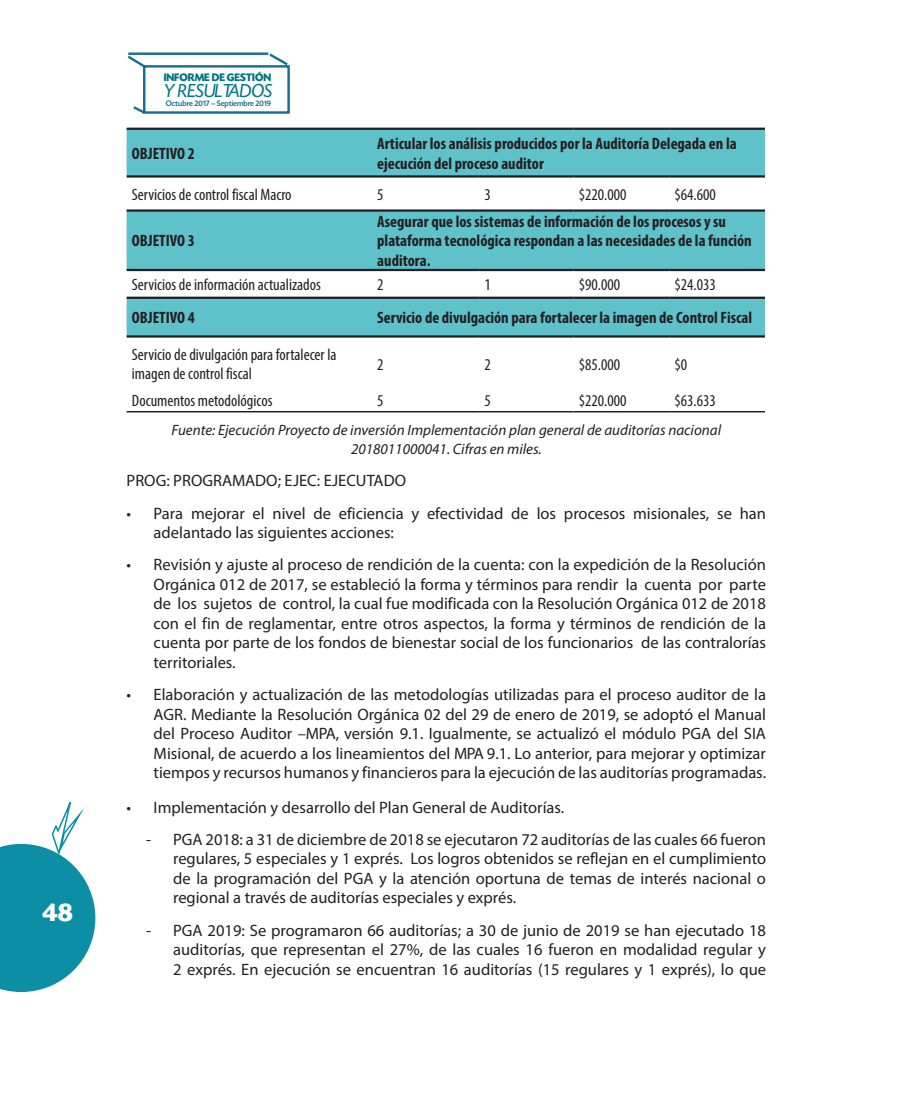
<style>
.page{position:relative;width:915px;height:1106px;background:#fff}
.page>*{position:absolute;margin:0;border:0;box-sizing:border-box;transform-origin:0 0}
.t1{font:700 27px "Today SHOP";color:#fff}
.t2{font:italic 19.8px "Today SHOP";color:#007581}
.TextoParrafo{font:16.5px/19.5px "Myriad Pro";color:#231f20;text-align:justify}
.TextoParrafo-2{font:700 condensed 16.5px/19.5px "Myriad Pro";color:#231f20}
.TextoParrafo-3{font:condensed 16.5px/19.5px "Myriad Pro";color:#231f20}
.Fuentes{font:italic 15px/19.5px "Myriad Pro";color:#231f20;text-align:center}
.t3{font:700 11.4px "Today SHOP";color:#007581}
.t4{font:500 8.4px "Today SHOP";color:#196f8f}
</style>
<div class="page">
<svg style="left:127px;top:52px;width:163px;height:62px"></svg>
<svg style="left:0;top:802px;width:95px;height:190px"></svg>
<svg style="left:126px;top:130px;width:638px;height:205px;fill:#5fc1ca"></svg>
<hr style="left:126px;top:411px;width:246px;height:1px;background:#231f20">
<hr style="left:372px;top:411px;width:107px;height:1px;background:#231f20">
<hr style="left:479px;top:411px;width:94px;height:1px;background:#231f20">
<hr style="left:573px;top:411px;width:96px;height:1px;background:#231f20">
<hr style="left:669px;top:411px;width:95px;height:1px;background:#231f20">
<hr style="left:126px;top:128px;width:246px;height:2px;background:#231f20">
<hr style="left:372px;top:128px;width:107px;height:2px;background:#231f20">
<hr style="left:479px;top:128px;width:94px;height:2px;background:#231f20">
<hr style="left:573px;top:128px;width:96px;height:2px;background:#231f20">
<hr style="left:669px;top:128px;width:95px;height:2px;background:#231f20">
<hr style="left:126px;top:175px;width:246px;height:3px;background:#231f20">
<hr style="left:372px;top:175px;width:107px;height:3px;background:#231f20">
<hr style="left:479px;top:175px;width:94px;height:3px;background:#231f20">
<hr style="left:573px;top:175px;width:96px;height:3px;background:#231f20">
<hr style="left:669px;top:175px;width:95px;height:3px;background:#231f20">
<hr style="left:126px;top:209px;width:246px;height:3px;background:#231f20">
<hr style="left:372px;top:209px;width:107px;height:3px;background:#231f20">
<hr style="left:479px;top:209px;width:94px;height:3px;background:#231f20">
<hr style="left:573px;top:209px;width:96px;height:3px;background:#231f20">
<hr style="left:669px;top:209px;width:95px;height:3px;background:#231f20">
<hr style="left:126px;top:269px;width:246px;height:2px;background:#231f20">
<hr style="left:372px;top:269px;width:107px;height:2px;background:#231f20">
<hr style="left:479px;top:269px;width:94px;height:2px;background:#231f20">
<hr style="left:573px;top:269px;width:96px;height:2px;background:#231f20">
<hr style="left:669px;top:269px;width:95px;height:2px;background:#231f20">
<hr style="left:126px;top:297px;width:246px;height:2px;background:#231f20">
<hr style="left:372px;top:297px;width:107px;height:2px;background:#231f20">
<hr style="left:479px;top:297px;width:94px;height:2px;background:#231f20">
<hr style="left:573px;top:297px;width:96px;height:2px;background:#231f20">
<hr style="left:669px;top:297px;width:95px;height:2px;background:#231f20">
<hr style="left:126px;top:335px;width:246px;height:2px;background:#231f20">
<hr style="left:372px;top:335px;width:107px;height:2px;background:#231f20">
<hr style="left:479px;top:335px;width:94px;height:2px;background:#231f20">
<hr style="left:573px;top:335px;width:96px;height:2px;background:#231f20">
<hr style="left:669px;top:335px;width:95px;height:2px;background:#231f20">
<h1 class="t1" style="left:43px;top:898px;width:32px">48</h1>
<p class="t3" style="left:164px;top:71px;width:109px">INFORME DE GESTIÓN</p>
<p class="t2" style="left:164px;top:81px;width:110px">Y RESULTADOS</p>
<p class="t4" style="left:166px;top:99px;width:106px">Octubre 2017 – Septiembre 2019</p>
<p class="TextoParrafo-2" style="left:132px;top:143px;width:64px">OBJETIVO 2</p>
<p class="TextoParrafo-2" style="left:377px;top:133px;width:361px">Articular los análisis producidos por la Auditoría Delegada en la ejecución del proceso auditor</p>
<p class="TextoParrafo-3" style="left:132px;top:184px;width:161px">Servicios de control fiscal Macro</p>
<p class="TextoParrafo-3" style="left:377px;top:184px;width:8px">5</p>
<p class="TextoParrafo-3" style="left:484px;top:184px;width:8px">3</p>
<p class="TextoParrafo-3" style="left:578px;top:184px;width:49px">$220.000</p>
<p class="TextoParrafo-3" style="left:674px;top:184px;width:43px">$64.600</p>
<p class="TextoParrafo-2" style="left:132px;top:231px;width:64px">OBJETIVO 3</p>
<p class="TextoParrafo-2" style="left:377px;top:211px;width:376px">Asegurar que los sistemas de información de los procesos y su plataforma tecnológica respondan a las necesidades de la función auditora.</p>
<p class="TextoParrafo-3" style="left:132px;top:275px;width:190px">Servicios de información actualizados</p>
<p class="TextoParrafo-3" style="left:377px;top:275px;width:8px">2</p>
<p class="TextoParrafo-3" style="left:484px;top:275px;width:8px">1</p>
<p class="TextoParrafo-3" style="left:578px;top:275px;width:43px">$90.000</p>
<p class="TextoParrafo-3" style="left:674px;top:275px;width:43px">$24.033</p>
<p class="TextoParrafo-2" style="left:132px;top:308px;width:64px">OBJETIVO 4</p>
<p class="TextoParrafo-2" style="left:377px;top:308px;width:376px">Servicio de divulgación para fortalecer la imagen de Control Fiscal</p>
<p class="TextoParrafo-3" style="left:132px;top:344px;width:206px">Servicio de divulgación para fortalecer la imagen de control fiscal</p>
<p class="TextoParrafo-3" style="left:377px;top:354px;width:8px">2</p>
<p class="TextoParrafo-3" style="left:484px;top:354px;width:8px">2</p>
<p class="TextoParrafo-3" style="left:578px;top:354px;width:43px">$85.000</p>
<p class="TextoParrafo-3" style="left:674px;top:354px;width:14px">$0</p>
<p class="TextoParrafo-3" style="left:132px;top:391px;width:142px">Documentos metodológicos</p>
<p class="TextoParrafo-3" style="left:377px;top:391px;width:8px">5</p>
<p class="TextoParrafo-3" style="left:484px;top:391px;width:8px">5</p>
<p class="TextoParrafo-3" style="left:578px;top:391px;width:49px">$220.000</p>
<p class="TextoParrafo-3" style="left:674px;top:391px;width:43px">$63.633</p>
<p class="Fuentes" style="left:171px;top:419px;width:551px">Fuente: Ejecución Proyecto de inversión Implementación plan general de auditorías nacional<br>2018011000041. Cifras en miles.</p>
<p class="TextoParrafo" style="left:126px;top:471px;width:281px">PROG: PROGRAMADO; EJEC: EJECUTADO</p>
<p class="TextoParrafo" style="left:153px;top:503px;width:613px;text-indent:-27px">• Para mejorar el nivel de eficiencia y efectividad de los procesos misionales, se han adelantado las siguientes acciones:</p>
<p class="TextoParrafo" style="left:153px;top:555px;width:613px;text-indent:-27px">• Revisión y ajuste al proceso de rendición de la cuenta: con la expedición de la Resolución Orgánica 012 de 2017, se estableció la forma y términos para rendir la cuenta por parte de los sujetos de control, la cual fue modificada con la Resolución Orgánica 012 de 2018 con el fin de reglamentar, entre otros aspectos, la forma y términos de rendición de la cuenta por parte de los fondos de bienestar social de los funcionarios de las contralorías territoriales.</p>
<p class="TextoParrafo" style="left:153px;top:684px;width:613px;text-indent:-27px">• Elaboración y actualización de las metodologías utilizadas para el proceso auditor de la AGR. Mediante la Resolución Orgánica 02 del 29 de enero de 2019, se adoptó el Manual del Proceso Auditor –MPA, versión 9.1. Igualmente, se actualizó el módulo PGA del SIA Misional, de acuerdo a los lineamientos del MPA 9.1. Lo anterior, para mejorar y optimizar tiempos y recursos humanos y financieros para la ejecución de las auditorías programadas.</p>
<p class="TextoParrafo" style="left:126px;top:797px;width:439px">• Implementación y desarrollo del Plan General de Auditorías.</p>
<p class="TextoParrafo" style="left:173px;top:829px;width:594px;text-indent:-27px">- PGA 2018: a 31 de diciembre de 2018 se ejecutaron 72 auditorías de las cuales 66 fueron regulares, 5 especiales y 1 exprés. Los logros obtenidos se reflejan en el cumplimiento de la programación del PGA y la atención oportuna de temas de interés nacional o regional a través de auditorías especiales y exprés.</p>
<p class="TextoParrafo" style="left:173px;top:920px;width:594px;text-indent:-27px">- PGA 2019: Se programaron 66 auditorías; a 30 de junio de 2019 se han ejecutado 18 auditorías, que representan el 27%, de las cuales 16 fueron en modalidad regular y 2 exprés. En ejecución se encuentran 16 auditorías (15 regulares y 1 exprés), lo que</p>
</div>
